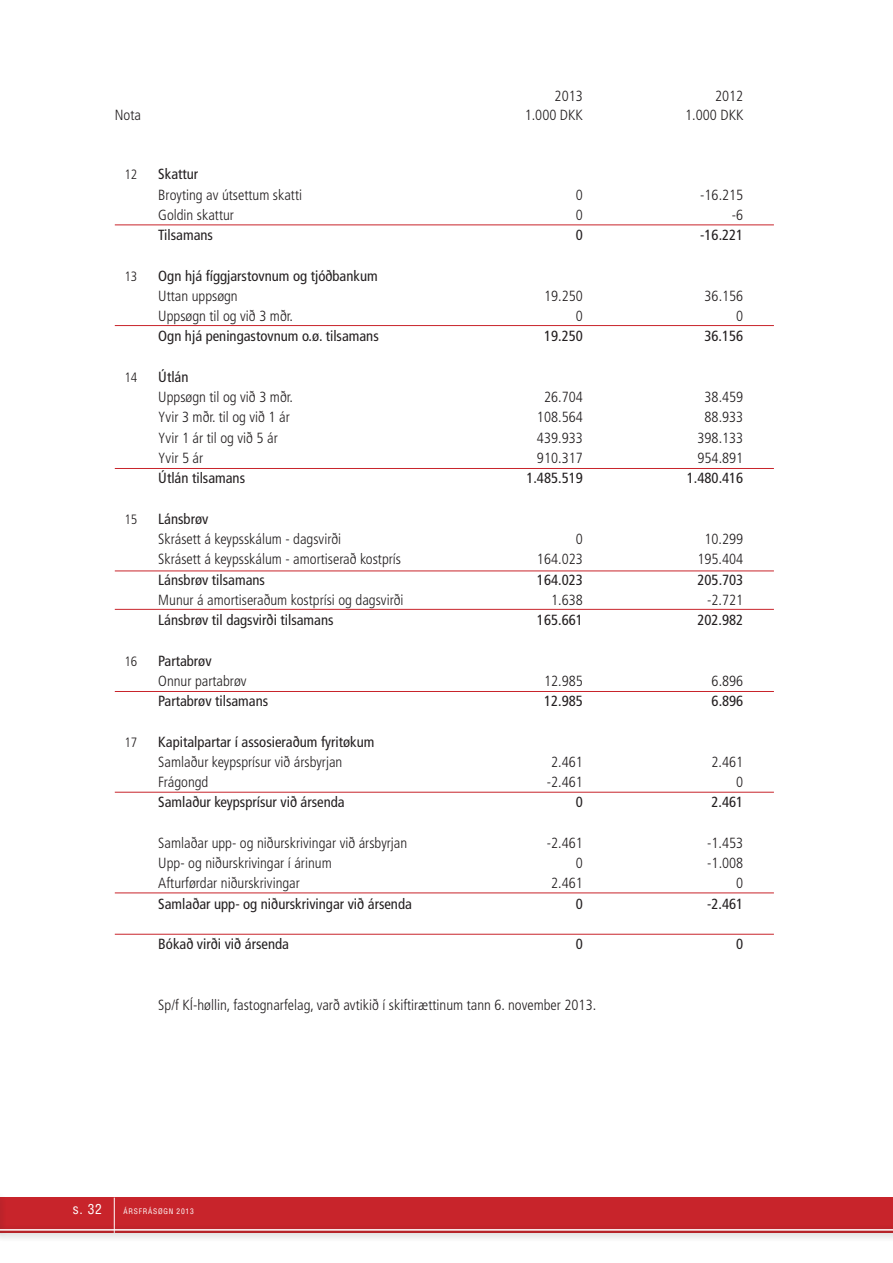
<style>
.page{position:relative;width:893px;height:1263px;background:#fff}
.page>*{position:absolute;margin:0;border:0;box-sizing:border-box;transform-origin:0 0}
.t1{font:300 condensed 14.7px/20.2px "Frutiger";color:#231f20}
.t2{font:condensed 14.7px/20.2px "Frutiger";color:#231f20}
.t3{font:300 condensed 13.5px "Frutiger";color:#231f20}
.t4{font:condensed 13.5px "Helvetica";color:#fff}
.t5{font:condensed 7.5px "Helvetica";letter-spacing:.1em;color:#fff}
.s1{font-weight:400}
.s2{font-weight:300}
</style>
<div class="page">
<div style="left:0;top:1191px;width:893px;height:51px;background:#231f20;opacity:.75"></div>
<svg style="left:0;top:1194px;width:893px;height:36px;background:#cd3b41"></svg>
<hr style="left:115px;top:225px;width:659px;height:1px;background:#c8242b">
<hr style="left:115px;top:468px;width:659px;height:1px;background:#c8242b">
<hr style="left:115px;top:571px;width:659px;height:1px;background:#c8242b">
<hr style="left:115px;top:325px;width:659px;height:1px;background:#c8242b">
<hr style="left:115px;top:691px;width:659px;height:1px;background:#c8242b">
<hr style="left:115px;top:609px;width:659px;height:1px;background:#c8242b">
<hr style="left:115px;top:934px;width:659px;height:1px;background:#c8242b">
<hr style="left:115px;top:792px;width:659px;height:1px;background:#c8242b">
<hr style="left:115px;top:893px;width:659px;height:1px;background:#c8242b">
<p class="t1" style="left:555px;top:86px;width:30px">2013</p>
<p class="t1" style="left:715px;top:86px;width:30px">2012</p>
<p class="t1" style="left:115px;top:105px;width:28px">Nota</p>
<p class="t1" style="left:525px;top:105px;width:60px">1.000 DKK</p>
<p class="t1" style="left:685px;top:105px;width:60px">1.000 DKK</p>
<p class="t3" style="left:124px;top:167px;width:14px">12</p>
<p class="t1" style="left:158px;top:164px;width:145px"><span class="s1">Skattur<br></span>Broyting av útsettum skatti</p>
<p class="t1" style="left:576px;top:185px;width:9px">0</p>
<p class="t1" style="left:700px;top:185px;width:45px">-16.215</p>
<p class="t1" style="left:158px;top:205px;width:77px">Goldin skattur</p>
<p class="t1" style="left:576px;top:205px;width:9px">0</p>
<p class="t1" style="left:732px;top:205px;width:13px">-6</p>
<p class="t2" style="left:158px;top:225px;width:56px">Tilsamans</p>
<p class="t2" style="left:576px;top:225px;width:9px">0</p>
<p class="t2" style="left:700px;top:225px;width:45px">-16.221</p>
<p class="t3" style="left:124px;top:268px;width:14px">13</p>
<p class="t2" style="left:158px;top:266px;width:221px">Ogn hjá fíggjarstovnum og tjóðbankum<br><span class="s2">Uttan uppsøgn</span></p>
<p class="t1" style="left:544px;top:286px;width:40px">19.250</p>
<p class="t1" style="left:704px;top:286px;width:40px">36.156</p>
<p class="t1" style="left:158px;top:306px;width:136px">Uppsøgn til og við 3 mðr.</p>
<p class="t1" style="left:576px;top:306px;width:9px">0</p>
<p class="t1" style="left:736px;top:306px;width:9px">0</p>
<p class="t2" style="left:158px;top:326px;width:222px">Ogn hjá peningastovnum o.ø. tilsamans</p>
<p class="t2" style="left:544px;top:326px;width:40px">19.250</p>
<p class="t2" style="left:704px;top:326px;width:40px">36.156</p>
<p class="t3" style="left:124px;top:370px;width:14px">14</p>
<p class="t2" style="left:158px;top:367px;width:32px">Útlán</p>
<p class="t1" style="left:158px;top:387px;width:136px">Uppsøgn til og við 3 mðr.</p>
<p class="t1" style="left:544px;top:387px;width:40px">26.704</p>
<p class="t1" style="left:704px;top:387px;width:40px">38.459</p>
<p class="t1" style="left:158px;top:407px;width:133px">Yvir 3 mðr. til og við 1 ár</p>
<p class="t1" style="left:537px;top:407px;width:47px">108.564</p>
<p class="t1" style="left:704px;top:407px;width:40px">88.933</p>
<p class="t1" style="left:158px;top:428px;width:121px">Yvir 1 ár til og við 5 ár</p>
<p class="t1" style="left:537px;top:428px;width:47px">439.933</p>
<p class="t1" style="left:697px;top:428px;width:47px">398.133</p>
<p class="t1" style="left:158px;top:448px;width:46px">Yvir 5 ár</p>
<p class="t1" style="left:537px;top:448px;width:47px">910.317</p>
<p class="t1" style="left:697px;top:448px;width:47px">954.891</p>
<p class="t2" style="left:158px;top:468px;width:88px">Útlán tilsamans</p>
<p class="t2" style="left:526px;top:468px;width:58px">1.485.519</p>
<p class="t2" style="left:687px;top:468px;width:58px">1.480.416</p>
<p class="t3" style="left:124px;top:511px;width:14px">15</p>
<p class="t1" style="left:158px;top:509px;width:184px"><span class="s1">Lánsbrøv<br></span>Skrásett á keypsskálum - dagsvirði</p>
<p class="t1" style="left:576px;top:529px;width:9px">0</p>
<p class="t1" style="left:704px;top:529px;width:40px">10.299</p>
<p class="t1" style="left:158px;top:549px;width:244px">Skrásett á keypsskálum - amortiserað kostprís</p>
<p class="t1" style="left:537px;top:549px;width:47px">164.023</p>
<p class="t1" style="left:697px;top:549px;width:47px">195.404</p>
<p class="t2" style="left:158px;top:569px;width:108px">Lánsbrøv tilsamans</p>
<p class="t2" style="left:537px;top:569px;width:47px">164.023</p>
<p class="t2" style="left:697px;top:569px;width:47px">205.703</p>
<p class="t1" style="left:158px;top:590px;width:247px">Munur á amortiseraðum kostprísi og dagsvirði</p>
<p class="t1" style="left:551px;top:590px;width:33px">1.638</p>
<p class="t1" style="left:707px;top:590px;width:38px">-2.721</p>
<p class="t2" style="left:158px;top:610px;width:177px">Lánsbrøv til dagsvirði tilsamans</p>
<p class="t2" style="left:537px;top:610px;width:47px">165.661</p>
<p class="t2" style="left:697px;top:610px;width:47px">202.982</p>
<p class="t3" style="left:124px;top:653px;width:14px">16</p>
<p class="t2" style="left:158px;top:650px;width:55px">Partabrøv</p>
<p class="t1" style="left:158px;top:671px;width:90px">Onnur partabrøv</p>
<p class="t1" style="left:544px;top:671px;width:40px">12.985</p>
<p class="t1" style="left:712px;top:671px;width:33px">6.896</p>
<p class="t2" style="left:158px;top:691px;width:111px">Partabrøv tilsamans</p>
<p class="t2" style="left:544px;top:691px;width:40px">12.985</p>
<p class="t2" style="left:712px;top:691px;width:33px">6.896</p>
<p class="t3" style="left:124px;top:734px;width:14px">17</p>
<p class="t2" style="left:158px;top:731px;width:218px">Kapitalpartar í assosieraðum fyritøkum</p>
<p class="t1" style="left:158px;top:752px;width:186px">Samlaður keypsprísur við ársbyrjan</p>
<p class="t1" style="left:551px;top:752px;width:33px">2.461</p>
<p class="t1" style="left:712px;top:752px;width:33px">2.461</p>
<p class="t1" style="left:158px;top:772px;width:52px">Frágongd</p>
<p class="t1" style="left:547px;top:772px;width:38px">-2.461</p>
<p class="t1" style="left:736px;top:772px;width:9px">0</p>
<p class="t2" style="left:158px;top:792px;width:188px">Samlaður keypsprísur við ársenda</p>
<p class="t2" style="left:576px;top:792px;width:9px">0</p>
<p class="t2" style="left:712px;top:792px;width:33px">2.461</p>
<p class="t1" style="left:158px;top:833px;width:250px">Samlaðar upp- og niðurskrivingar við ársbyrjan</p>
<p class="t1" style="left:547px;top:833px;width:38px">-2.461</p>
<p class="t1" style="left:707px;top:833px;width:38px">-1.453</p>
<p class="t1" style="left:158px;top:853px;width:175px">Upp- og niðurskrivingar í árinum</p>
<p class="t1" style="left:576px;top:853px;width:9px">0</p>
<p class="t1" style="left:707px;top:853px;width:38px">-1.008</p>
<p class="t1" style="left:158px;top:873px;width:143px">Afturførdar niðurskrivingar</p>
<p class="t1" style="left:551px;top:873px;width:33px">2.461</p>
<p class="t1" style="left:736px;top:873px;width:9px">0</p>
<p class="t2" style="left:158px;top:893px;width:255px">Samlaðar upp- og niðurskrivingar við ársenda</p>
<p class="t2" style="left:576px;top:893px;width:9px">0</p>
<p class="t2" style="left:707px;top:893px;width:38px">-2.461</p>
<p class="t2" style="left:158px;top:934px;width:132px">Bókað virði við ársenda</p>
<p class="t2" style="left:576px;top:934px;width:9px">0</p>
<p class="t2" style="left:736px;top:934px;width:9px">0</p>
<p class="t1" style="left:158px;top:995px;width:439px">Sp/f KÍ-høllin, fastognarfelag, varð avtikið í skiftirættinum tann 6. november 2013.</p>
<p class="t4" style="left:73px;top:1201px;width:30px">s. 32</p>
<p class="t5" style="left:124px;top:1207px;width:72px">ÁRSFRÁSØGN 2013</p>
</div>
